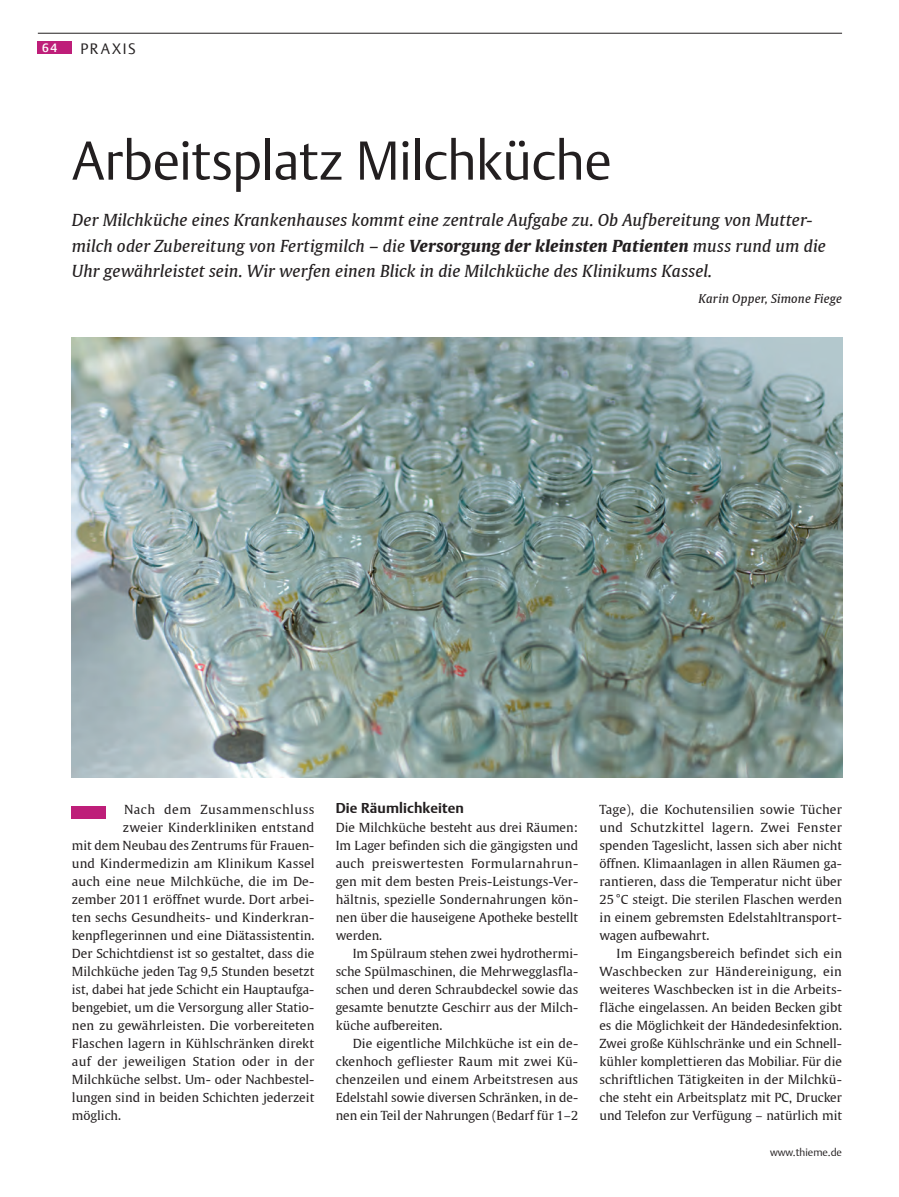
<style>
.page{position:relative;width:899px;height:1197px;background:#fff}
.page>*{position:absolute;margin:0;border:0;box-sizing:border-box;transform-origin:0 0}
.t1{font:300 54px "Thieme Argo 2011";letter-spacing:-.01em;color:#231f20}
.t2{font:italic 16.5px/25.5px "Thieme Gulliver 2011";letter-spacing:.005em;color:#231f20}
.t3{font:300 15px "Thieme Argo 2011";color:#231f20}
.t4{font:700 14.25px "Thieme Argo 2011";letter-spacing:.01em;color:#231f20}
.t5{font:12.45px/18px "Thieme Gulliver 2011";color:#231f20;text-align:justify}
.t6{font:12.45px "Thieme Gulliver 2011";letter-spacing:.025em;color:#231f20}
.t7{font:12.45px "Thieme Gulliver 2011";letter-spacing:.04em;color:#231f20}
.t8{font:italic 12px "Thieme Gulliver 2011";letter-spacing:.015em;color:#231f20}
.t9{font:500 12px "Thieme Argo 2011";color:#fff}
.t10{font:300 10.5px "Thieme Argo 2011";color:#231f20}
.s1{font-weight:700}
</style>
<div class="page">
<hr style="left:38px;top:33px;width:803px;height:1px;background:#231f20">
<div style="left:38px;top:42px;width:34px;height:12px;background:#be1e79"></div>
<div style="left:72px;top:806px;width:34px;height:12px;background:#be1e79"></div>
<img style="left:72px;top:338px;width:769px;height:440px">
<p class="t9" style="left:42px;top:40px;width:17px">64</p>
<p class="t3" style="left:80px;top:39px;width:11px">pra</p>
<p class="t3" style="left:112px;top:39px;width:18px">xis</p>
<h1 class="t1" style="left:72px;top:125px;width:541px">Arbeitsplatz Milchküche</h1>
<p class="t2" style="left:72px;top:207px;width:755px">Der Milchküche eines Krankenhauses kommt eine zentrale Aufgabe zu. Ob Aufbereitung von Mutter&shy;milch oder Zubereitung von Fertigmilch – die <span class="s1">Versorgung der kleinsten Patienten</span> muss rund um die<br>Uhr gewährleistet sein. Wir werfen einen Blick in die Milchküche des Klinikums Kassel.</p>
<p class="t8" style="left:698px;top:289px;width:145px">Karin Opper, Simone Fiege</p>
<p class="t7" style="left:124px;top:800px;width:191px">Nach dem Zusammenschluss</p>
<p class="t5" style="left:123px;top:818px;width:193px">zweier Kinderkliniken entstand</p>
<p class="t5" style="left:72px;top:836px;width:244px">mit dem Neubau des Zentrums für Frauen-</p>
<p class="t5" style="left:72px;top:854px;width:244px">und Kindermedizin am Klinikum Kassel</p>
<p class="t5" style="left:72px;top:872px;width:244px">auch eine neue Milchküche, die im De-</p>
<p class="t5" style="left:72px;top:890px;width:244px">zember 2011 eröffnet wurde. Dort arbei-</p>
<p class="t5" style="left:72px;top:908px;width:244px">ten sechs Gesundheits- und Kinderkran-</p>
<p class="t5" style="left:72px;top:926px;width:244px">kenpflegerinnen und eine Diätassistentin.</p>
<p class="t5" style="left:72px;top:944px;width:244px">Der Schichtdienst ist so gestaltet, dass die</p>
<p class="t5" style="left:72px;top:962px;width:244px">Milchküche jeden Tag 9,5 Stunden besetzt</p>
<p class="t5" style="left:72px;top:980px;width:244px">ist, dabei hat jede Schicht ein Hauptaufga-</p>
<p class="t5" style="left:72px;top:998px;width:244px">bengebiet, um die Versorgung aller Statio-</p>
<p class="t5" style="left:72px;top:1016px;width:244px">nen zu gewährleisten. Die vorbereiteten</p>
<p class="t5" style="left:72px;top:1034px;width:244px">Flaschen lagern in Kühlschränken direkt</p>
<p class="t6" style="left:72px;top:1052px;width:244px">auf der jeweiligen Station oder in der</p>
<p class="t5" style="left:72px;top:1070px;width:244px">Milchküche selbst. Um- oder Nachbestel-</p>
<p class="t5" style="left:72px;top:1088px;width:244px">lungen sind in beiden Schichten jederzeit</p>
<p class="t5" style="left:72px;top:1106px;width:51px">möglich.</p>
<p class="t4" style="left:335px;top:798px;width:130px">Die Räumlichkeiten</p>
<p class="t5" style="left:335px;top:818px;width:244px">Die Milchküche besteht aus drei Räumen:<br>Im Lager befinden sich die gängigsten und auch preiswertesten Formularnahrun&shy;gen mit dem besten Preis-Leistungs-Ver&shy;hältnis, spezielle Sondernahrungen kön&shy;nen über die hauseigene Apotheke bestellt werden.</p>
<p class="t5" style="left:335px;top:944px;width:244px;text-indent:17px">Im Spülraum stehen zwei hydrothermi&shy;sche Spülmaschinen, die Mehrwegglasfla&shy;schen und deren Schraubdeckel sowie das gesamte benutzte Geschirr aus der Milch&shy;küche aufbereiten.</p>
<p class="t5" style="left:335px;top:1034px;width:244px;text-indent:17px">Die eigentliche Milchküche ist ein de&shy;ckenhoch gefliester Raum mit zwei Kü&shy;chenzeilen und einem Arbeitstresen aus Edelstahl sowie diversen Schränken, in de&shy;nen ein Teil der Nahrungen (Bedarf für 1–2</p>
<p class="t5" style="left:599px;top:800px;width:244px">Tage), die Kochutensilien sowie Tücher und Schutzkittel lagern. Zwei Fenster spenden Tageslicht, lassen sich aber nicht öffnen. Klimaanlagen in allen Räumen ga&shy;rantieren, dass die Temperatur nicht über 25°C steigt. Die sterilen Flaschen werden in einem gebremsten Edelstahltransport&shy;wagen aufbewahrt.</p>
<p class="t5" style="left:599px;top:944px;width:244px;text-indent:17px">Im Eingangsbereich befindet sich ein Waschbecken zur Händereinigung, ein weiteres Waschbecken ist in die Arbeits&shy;fläche eingelassen. An beiden Becken gibt es die Möglichkeit der Händedesinfektion.<br>Zwei große Kühlschränke und ein Schnell&shy;kühler komplettieren das Mobiliar. Für die schriftlichen Tätigkeiten in der Milchkü&shy;che steht ein Arbeitsplatz mit PC, Drucker und Telefon zur Verfügung – natürlich mit</p>
<p class="t10" style="left:769px;top:1145px;width:73px">www.thieme.de</p>
</div>
